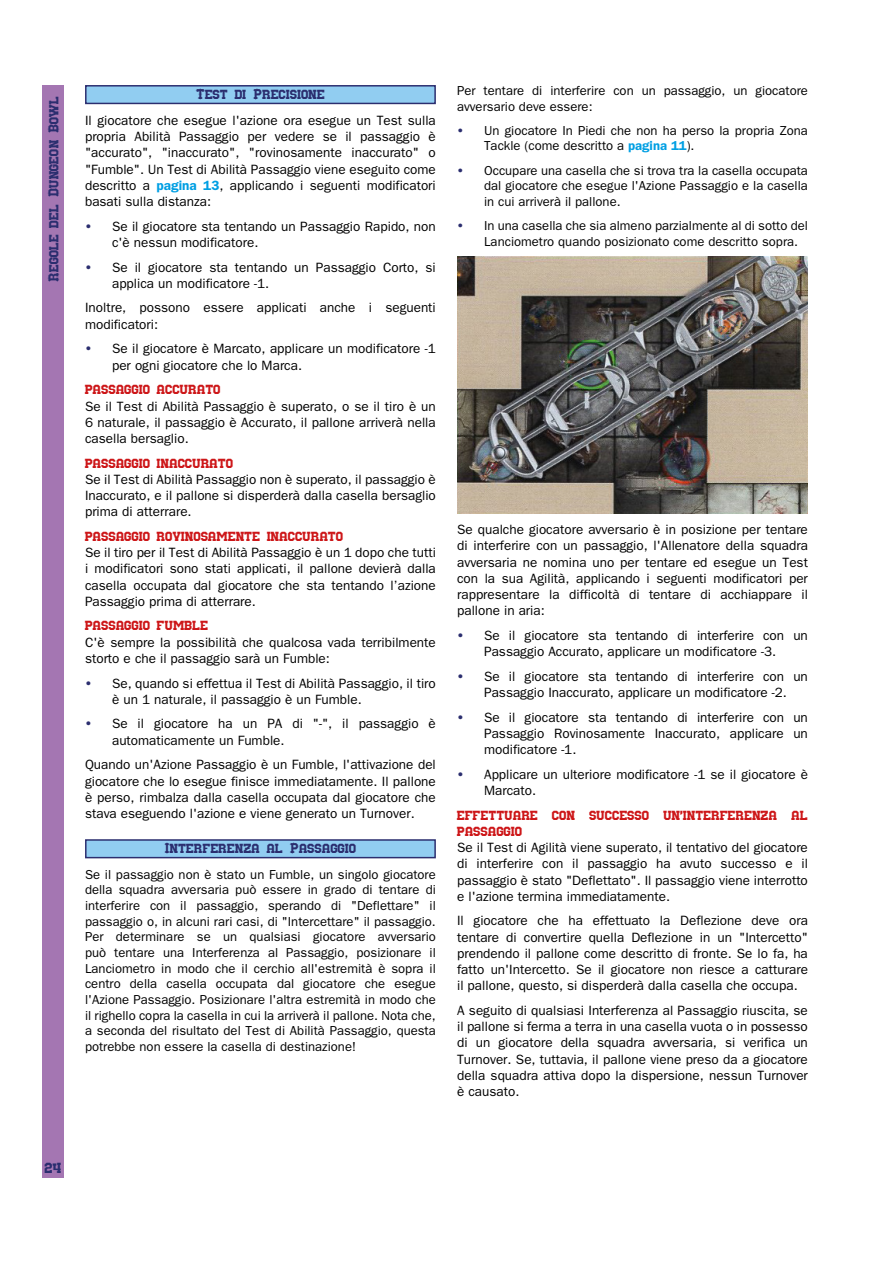
<style>
.page{position:relative;width:893px;height:1263px;background:#fff}
.page>*{position:absolute;margin:0;border:0;box-sizing:border-box;transform-origin:0 0}
.t1{font:15px "Nuffle";color:#2b2e6f}
.t2{font:13.5px/16.2px "Franklin Gothic";color:#000;text-align:justify}
.t3{font:13.5px/16.2px "Nuffle";color:#cd1719}
.t4{font:13.5px "Nuffle";color:#2b2e6f}
.t5{font:13.05px/15.6px "Franklin Gothic";color:#000}
.s1{font-family:"Nuffle";color:#2b2e6f}
.s2{font-weight:600;color:#009fe3}
</style>
<div class="page">
<div style="left:43px;top:85px;width:21px;height:1093px;background:#a476b2"></div>
<div style="left:85px;top:839px;width:351px;height:19px;background:#91cdf1;border:1px solid #2b2e6f"></div>
<img style="left:457px;top:256px;width:351px;height:257px">
<div style="left:85px;top:85px;width:351px;height:19px;background:#91cdf1;border:1px solid #2b2e6f"></div>
<p class="t4" style="left:44px;top:282px;width:187px;rotate:-90deg">Regole del Dungeon Bowl</p>
<p class="t4" style="left:196px;top:85px;width:131px">Test di Precisione</p>
<p class="t5" style="left:457px;top:83px;width:352px">Per tentare di interferire con un passaggio, un giocatore avversario deve essere:</p>
<p class="t5" style="left:484px;top:123px;width:325px;text-indent:-27px"><span class="s1">•</span> Un giocatore In Piedi che non ha perso la propria Zona<br>Tackle (come descritto a <span class="s2">pagina 11</span>).</p>
<p class="t5" style="left:484px;top:162px;width:325px;text-align:justify;text-indent:-27px"><span class="s1">•</span> Occupare una casella che si trova tra la casella occupata dal giocatore che esegue l'Azione Passaggio e la casella in cui arriverà il pallone.</p>
<p class="t5" style="left:484px;top:218px;width:325px;text-indent:-27px"><span class="s1">•</span> In una casella che sia almeno parzialmente al di sotto del<br>Lanciometro quando posizionato come descritto sopra.</p>
<p class="t2" style="left:85px;top:112px;width:352px">Il giocatore che esegue l'azione ora esegue un Test sulla propria Abilità Passaggio per vedere se il passaggio è "accurato", "inaccurato", "rovinosamente inaccurato" o "Fumble". Un Test di Abilità Passaggio viene eseguito come descritto a <span class="s2">pagina 13</span>, applicando i seguenti modificatori basati sulla distanza:</p>
<p class="t2" style="left:112px;top:218px;width:325px;text-indent:-27px"><span class="s1">•</span> Se il giocatore sta tentando un Passaggio Rapido, non c'è nessun modificatore.</p>
<p class="t2" style="left:112px;top:259px;width:325px;text-indent:-27px"><span class="s1">•</span> Se il giocatore sta tentando un Passaggio Corto, si applica un modificatore -1.</p>
<p class="t2" style="left:85px;top:300px;width:352px">Inoltre, possono essere applicati anche i seguenti modificatori:</p>
<p class="t2" style="left:112px;top:341px;width:325px;text-indent:-27px"><span class="s1">•</span> Se il giocatore è Marcato, applicare un modificatore -1 per ogni giocatore che lo Marca.</p>
<p class="t3" style="left:85px;top:380px;width:137px">passaggio accurato</p>
<p class="t2" style="left:85px;top:398px;width:352px">Se il Test di Abilità Passaggio è superato, o se il tiro è un 6 naturale, il passaggio è Accurato, il pallone arriverà nella casella bersaglio.</p>
<p class="t3" style="left:85px;top:454px;width:150px">passaggio inaccurato</p>
<p class="t2" style="left:85px;top:471px;width:352px">Se il Test di Abilità Passaggio non è superato, il passaggio è Inaccurato, e il pallone si disperderà dalla casella bersaglio prima di atterrare.</p>
<p class="t3" style="left:85px;top:527px;width:260px">passaggio rovinosamente inaccurato</p>
<p class="t2" style="left:85px;top:544px;width:352px">Se il tiro per il Test di Abilità Passaggio è un 1 dopo che tutti i modificatori sono stati applicati, il pallone devierà dalla casella occupata dal giocatore che sta tentando l’azione Passaggio prima di atterrare.</p>
<p class="t3" style="left:85px;top:617px;width:125px">passaggio fumble</p>
<p class="t2" style="left:85px;top:634px;width:352px">C'è sempre la possibilità che qualcosa vada terribilmente storto e che il passaggio sarà un Fumble:</p>
<p class="t2" style="left:112px;top:675px;width:325px;text-indent:-27px"><span class="s1">•</span> Se, quando si effettua il Test di Abilità Passaggio, il tiro è un 1 naturale, il passaggio è un Fumble.</p>
<p class="t2" style="left:112px;top:716px;width:325px;text-indent:-27px"><span class="s1">•</span> Se il giocatore ha un PA di "-", il passaggio è automaticamente un Fumble.</p>
<p class="t2" style="left:85px;top:757px;width:352px">Quando un'Azione Passaggio è un Fumble, l'attivazione del giocatore che lo esegue finisce immediatamente. Il pallone è perso, rimbalza dalla casella occupata dal giocatore che stava eseguendo l'azione e viene generato un Turnover.</p>
<p class="t2" style="left:457px;top:522px;width:352px">Se qualche giocatore avversario è in posizione per tentare di interferire con un passaggio, l'Allenatore della squadra avversaria ne nomina uno per tentare ed esegue un Test con la sua Agilità, applicando i seguenti modificatori per rappresentare la difficoltà di tentare di acchiappare il pallone in aria:</p>
<p class="t2" style="left:457px;top:627px;width:352px;text-align:center"><span class="s1">•</span> Se il giocatore sta tentando di interferire con un<br>Passaggio Accurato, applicare un modificatore -3.</p>
<p class="t2" style="left:457px;top:668px;width:352px;text-align:center"><span class="s1">•</span> Se il giocatore sta tentando di interferire con un<br>Passaggio Inaccurato, applicare un modificatore -2.</p>
<p class="t2" style="left:484px;top:709px;width:325px;text-indent:-27px"><span class="s1">•</span> Se il giocatore sta tentando di interferire con un Passaggio Rovinosamente Inaccurato, applicare un modificatore -1.</p>
<p class="t2" style="left:484px;top:766px;width:325px;text-indent:-27px"><span class="s1">•</span> Applicare un ulteriore modificatore -1 se il giocatore è<br>Marcato.</p>
<p class="t3" style="left:457px;top:806px;width:352px">effettuare con successo un'interferenza al passaggio</p>
<p class="t2" style="left:457px;top:839px;width:352px">Se il Test di Agilità viene superato, il tentativo del giocatore di interferire con il passaggio ha avuto successo e il passaggio è stato "Deflettato". Il passaggio viene interrotto e l'azione termina immediatamente.</p>
<p class="t2" style="left:457px;top:913px;width:352px">Il giocatore che ha effettuato la Deflezione deve ora tentare di convertire quella Deflezione in un "Intercetto" prendendo il pallone come descritto di fronte. Se lo fa, ha fatto un'Intercetto. Se il giocatore non riesce a catturare il pallone, questo, si disperderà dalla casella che occupa.</p>
<p class="t2" style="left:457px;top:1002px;width:352px">A seguito di qualsiasi Interferenza al Passaggio riuscita, se il pallone si ferma a terra in una casella vuota o in possesso di un giocatore della squadra avversaria, si verifica un Turnover. Se, tuttavia, il pallone viene preso da a giocatore della squadra attiva dopo la dispersione, nessun Turnover è causato.</p>
<p class="t4" style="left:165px;top:839px;width:193px">Interferenza al Passaggio</p>
<p class="t5" style="left:85px;top:867px;width:352px;text-align:justify">Se il passaggio non è stato un Fumble, un singolo giocatore della squadra avversaria può essere in grado di tentare di interferire con il passaggio, sperando di "Deflettare" il passaggio o, in alcuni rari casi, di "Intercettare" il passaggio.<br>Per determinare se un qualsiasi giocatore avversario può tentare una Interferenza al Passaggio, posizionare il Lanciometro in modo che il cerchio all'estremità è sopra il centro della casella occupata dal giocatore che esegue l'Azione Passaggio. Posizionare l'altra estremità in modo che il righello copra la casella in cui la arriverà il pallone. Nota che, a seconda del risultato del Test di Abilità Passaggio, questa potrebbe non essere la casella di destinazione!</p>
<p class="t1" style="left:45px;top:1156px;width:18px">24</p>
</div>
